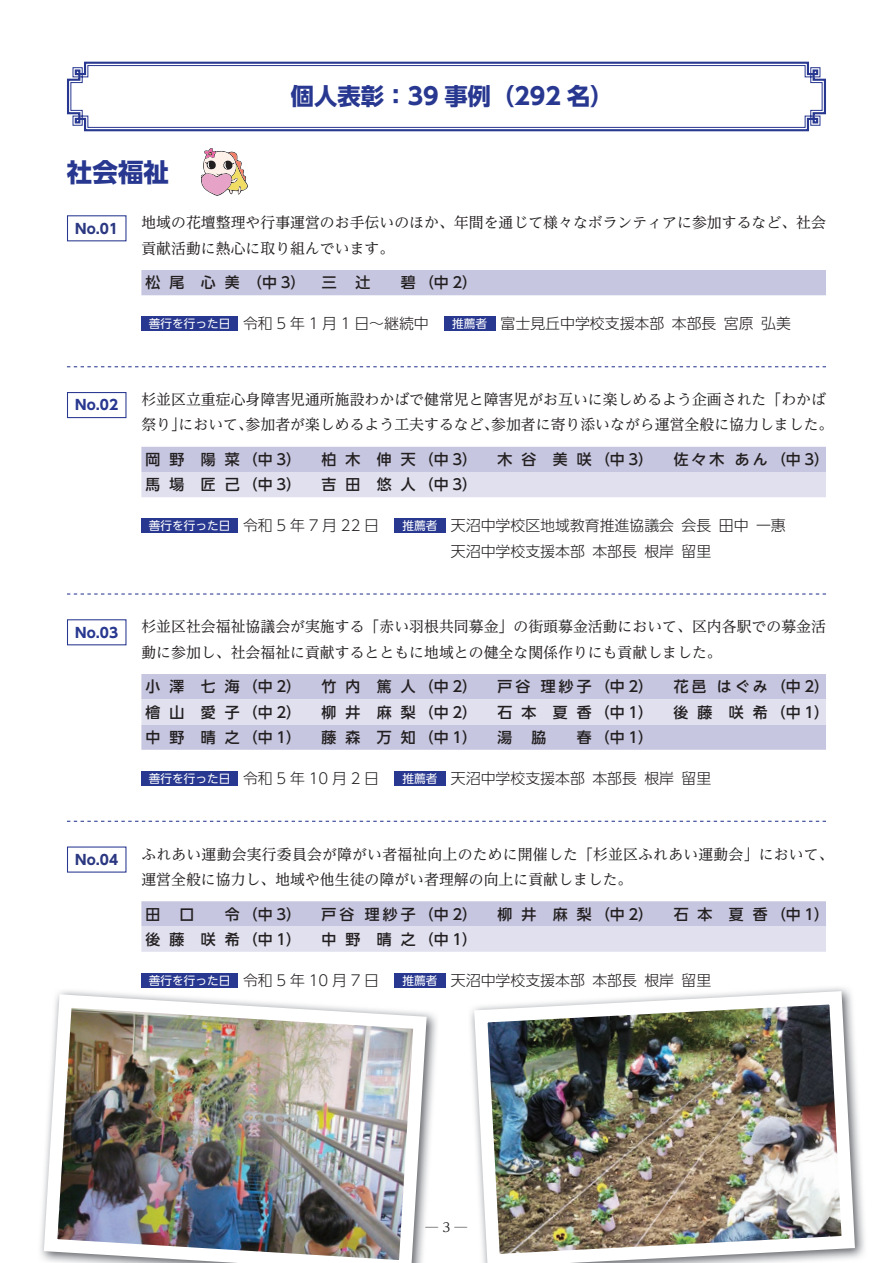
<style>
.page{position:relative;width:893px;height:1263px;background:#fff}
.page>*{position:absolute;margin:0;border:0;box-sizing:border-box;transform-origin:0 0}
.t1{font:700 25.5px "UD Shin Go NT Pr 6 N";color:#283890}
.t2{font:700 23.4px "UD Shin Go NT Pr 6 N";color:#283890}
.t3{font:14.85px/25.2px "UD Reimin Pr 6 N";color:#231f20}
.t4{font:500 14.85px "UD Shin Go NT Pr 6 N";letter-spacing:.25em;color:#231f20}
.t5{font:300 14.85px/25.2px "UD Shin Go NT Pr 6 N";color:#231f20}
.t6{font:700 13.8px "UD Shin Go NT Pr 6 N";color:#283890}
.t7{font:700 13.8px "UD Shin Go NT Pr 6 N";color:#2b3881}
.t8{font:12.75px "UD Reimin Pr 6 N";color:#231f20}
.s1{font-weight:400;font-size:11.7px;color:#fff}
</style>
<div class="page">
<img style="left:40px;top:991px;width:393px;height:272px">
<img style="left:470px;top:987px;width:392px;height:276px">
<svg style="left:67px;top:61px;width:759px;height:71px"></svg>
<svg style="left:70px;top:65px;width:753px;height:63px"></svg>
<svg style="left:201px;top:148px;width:47px;height:48px"></svg>
<div style="left:67px;top:619px;width:59px;height:26px;border:1px solid #283890"></div>
<div style="left:67px;top:392px;width:59px;height:26px;border:1px solid #283890"></div>
<div style="left:67px;top:215px;width:59px;height:26px;border:1px solid #283890"></div>
<div style="left:141px;top:771px;width:97px;height:15px;background:#283890"></div>
<div style="left:394px;top:771px;width:52px;height:15px;background:#283890"></div>
<div style="left:141px;top:518px;width:97px;height:15px;background:#283890"></div>
<div style="left:394px;top:518px;width:52px;height:15px;background:#283890"></div>
<div style="left:141px;top:316px;width:97px;height:15px;background:#283890"></div>
<div style="left:444px;top:316px;width:52px;height:15px;background:#283890"></div>
<svg style="left:67px;top:821px;width:759px;height:1px"></svg>
<svg style="left:67px;top:593px;width:759px;height:1px"></svg>
<svg style="left:67px;top:366px;width:759px;height:1px"></svg>
<div style="left:141px;top:270px;width:685px;height:25px;background:#c6c6e0"></div>
<svg style="left:141px;top:447px;width:685px;height:50px;background:#d3d3e7"></svg>
<div style="left:141px;top:674px;width:685px;height:76px;background:#c6c6e0"></div>
<div style="left:141px;top:699px;width:685px;height:25px;background:#e0e0ef"></div>
<div style="left:141px;top:973px;width:97px;height:15px;background:#283890"></div>
<div style="left:394px;top:973px;width:52px;height:15px;background:#283890"></div>
<svg style="left:141px;top:901px;width:685px;height:51px;background:#d3d3e7"></svg>
<h1 class="t1" style="left:67px;top:151px;width:104px">社会福祉</h1>
<h2 class="t2" style="left:291px;top:77px;width:324px">個人表彰：39 事例（292 名）</h2>
<p class="t7" style="left:75px;top:217px;width:44px">No.01</p>
<p class="t3" style="left:141px;top:210px;width:686px">地域の花壇整理や行事運営のお手伝いのほか、年間を通じて様々なボランティアに参加するなど、社会貢献活動に熱心に取り組んでいます。</p>
<p class="t4" style="left:146px;top:271px;width:192px">松尾 心美（中3） 三</p>
<p class="t4" style="left:355px;top:271px;width:16px">辻</p>
<p class="t4" style="left:401px;top:271px;width:78px">碧（中 2）</p>
<p class="t5" style="left:149px;top:311px;width:643px"><span class="s1">善行を行った日</span> 令和 5 年 1 月 1 日～継続中　 <span class="s1">推薦者</span> 富士見丘中学校支援本部 本部長 宮原 弘美</p>
<p class="t6" style="left:75px;top:394px;width:44px">No.02</p>
<p class="t3" style="left:141px;top:386px;width:694px">杉並区立重症心身障害児通所施設わかばで健常児と障害児がお互いに楽しめるよう企画された「わかば祭り」において、参加者が楽しめるよう工夫するなど、参加者に寄り添いながら運営全般に協力しました。</p>
<p class="t4" style="left:146px;top:447px;width:157px">岡 野 陽 菜（中3）</p>
<p class="t4" style="left:322px;top:447px;width:157px">柏 木 伸 天（中3）</p>
<p class="t4" style="left:498px;top:447px;width:157px">木 谷 美 咲（中3）</p>
<p class="t4" style="left:674px;top:447px;width:157px">佐々木 あん（中3）</p>
<p class="t4" style="left:146px;top:473px;width:157px">馬 場 匠 己（中3）</p>
<p class="t4" style="left:322px;top:473px;width:157px">吉 田 悠 人（中3）</p>
<p class="t5" style="left:451px;top:513px;width:336px;text-indent:-302px"><span class="s1">善行を行った日</span> 令和 5 年 7 月 22 日　 <span class="s1">推薦者</span> 天沼中学校区地域教育推進協議会 会長 田中 一惠天沼中学校支援本部 本部長 根岸 留里</p>
<p class="t6" style="left:75px;top:621px;width:44px">No.03</p>
<p class="t3" style="left:141px;top:614px;width:686px">杉並区社会福祉協議会が実施する「赤い羽根共同募金」の街頭募金活動において、区内各駅での募金活動に参加し、社会福祉に貢献するとともに地域との健全な関係作りにも貢献しました。</p>
<p class="t4" style="left:146px;top:675px;width:157px">小 澤 七 海（中2）</p>
<p class="t4" style="left:322px;top:675px;width:157px">竹 内 篤 人（中2）</p>
<p class="t4" style="left:498px;top:675px;width:157px">戸谷 理紗子（中2）</p>
<p class="t4" style="left:674px;top:675px;width:157px">花邑 はぐみ（中2）</p>
<p class="t4" style="left:146px;top:700px;width:157px">檜 山 愛 子（中2）</p>
<p class="t4" style="left:322px;top:700px;width:157px">柳 井 麻 梨（中2）</p>
<p class="t4" style="left:498px;top:700px;width:157px">石 本 夏 香（中1）</p>
<p class="t4" style="left:674px;top:700px;width:157px">後 藤 咲 希（中1）</p>
<p class="t4" style="left:146px;top:725px;width:157px">中 野 晴 之（中1）</p>
<p class="t4" style="left:322px;top:725px;width:157px">藤 森 万 知（中1）</p>
<p class="t4" style="left:498px;top:725px;width:16px">湯</p>
<p class="t4" style="left:531px;top:725px;width:16px">脇</p>
<p class="t4" style="left:577px;top:725px;width:78px">春（中 1）</p>
<p class="t5" style="left:149px;top:765px;width:564px"><span class="s1">善行を行った日</span> 令和 5 年 10 月 2 日　 <span class="s1">推薦者</span> 天沼中学校支援本部 本部長 根岸 留里</p>
<p class="t7" style="left:75px;top:848px;width:44px">No.04</p>
<p class="t3" style="left:141px;top:841px;width:694px">ふれあい運動会実行委員会が障がい者福祉向上のために開催した「杉並区ふれあい運動会」において、運営全般に協力し、地域や他生徒の障がい者理解の向上に貢献しました。</p>
<p class="t4" style="left:146px;top:902px;width:16px">田</p>
<p class="t4" style="left:179px;top:902px;width:16px">口</p>
<p class="t4" style="left:225px;top:902px;width:78px">令（中 3）</p>
<p class="t4" style="left:322px;top:902px;width:157px">戸谷 理紗子（中2）</p>
<p class="t4" style="left:498px;top:902px;width:157px">柳 井 麻 梨（中2）</p>
<p class="t4" style="left:674px;top:902px;width:157px">石 本 夏 香（中1）</p>
<p class="t4" style="left:146px;top:927px;width:157px">後 藤 咲 希（中1）</p>
<p class="t4" style="left:322px;top:927px;width:157px">中 野 晴 之（中1）</p>
<p class="t5" style="left:149px;top:967px;width:564px"><span class="s1">善行を行った日</span> 令和 5 年 10 月 7 日　 <span class="s1">推薦者</span> 天沼中学校支援本部 本部長 根岸 留里</p>
<p class="t8" style="left:426px;top:1216px;width:43px">─ 3 ─</p>
</div>
